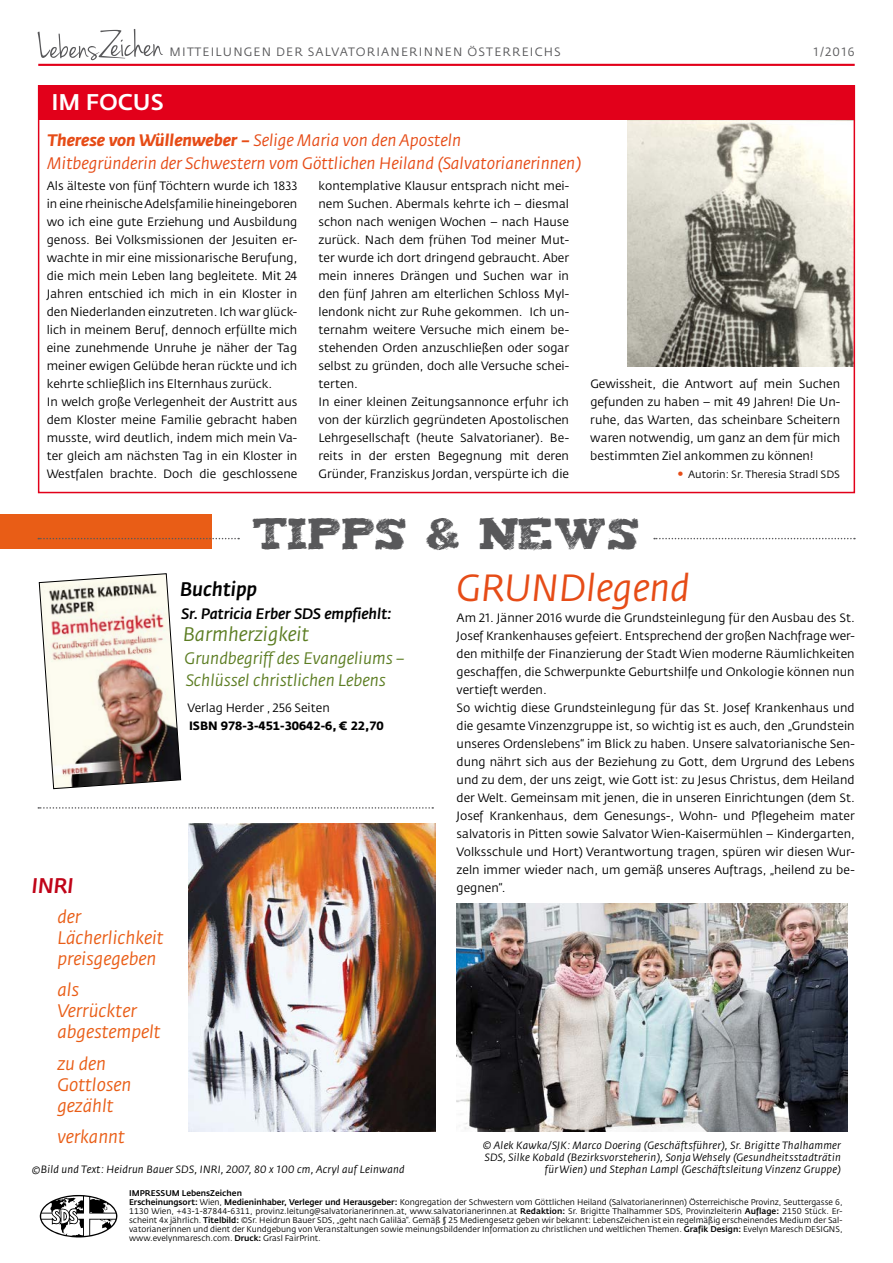
<style>
.page{position:relative;width:893px;height:1263px;background:#fff}
.page>*{position:absolute;margin:0;border:0;box-sizing:border-box;transform-origin:0 0}
.t1{font:37.5px "Fedra Sans CEVA Book Italic TF";color:#e64c17}
.t2{font:36px "Tiza";color:#58585a}
.t3{font:22.5px "Fedra Sans CEVA Medium TF";color:#fff}
.t4{font:italic 500 21px "Fedra Sans CEVA";color:#c00418}
.t5{font:19.5px "Fedra Sans CEVA Book Italic TF";color:#5c7d22}
.t6{font:19.5px "Fedra Sans CEVA Medium Italic TF";color:#000}
.t7{font:18px/21px "Fedra Sans CEVA Book Italic TF";color:#e95d16}
.t8{font:16.5px/22.5px "Fedra Sans CEVA Book Italic TF";color:#e64c17}
.t9{font:16.5px/22.5px "Fedra Sans CEVA Book Italic TF";color:#5c7d22}
.t10{font:15px "Fedra Sans CEVA Medium Italic TF";color:#000}
.t11{font:12px/18px "Fedra Sans CEVA";color:#000}
.t12{font:12px "Fedra Sans CEVA";letter-spacing:.1em;color:#58585a}
.t13{font:12px "Fedra Sans CEVA Bold TF";color:#000}
.t14{font:10.5px/12px "Fedra Sans CEVA Book Italic TF";letter-spacing:.02em;color:#000;text-align:right}
.t15{font:italic 10.5px "Fedra Sans CEVA";letter-spacing:.02em;color:#000}
.t16{font:10.5px "Fedra Sans CEVA Book TF";color:#000}
.t17{font:8.25px/9px "Fedra Sans CEVA Book TF";color:#000;text-align:justify}
.t18{font:8.25px "Fedra Sans CEVA Medium TF";color:#000}
.s1{font-family:"Fedra Sans CEVA Bold Italic TF"}
.s2{font-family:"Fedra Sans CEVA";font-size:15px;color:#e64c17}
.s3{font-family:"Fedra Sans CEVA Medium TF"}
</style>
<div class="page">
<img style="left:628px;top:119px;width:224px;height:247px">
<div style="left:0;top:514px;width:211px;height:35px;background:#e95d16"></div>
<div style="left:38px;top:85px;width:817px;height:34px;background:#e2001a"></div>
<hr style="left:38px;top:64px;width:817px;height:2px;background:#e2001a">
<svg style="left:38px;top:538px;width:201px;height:1px"></svg>
<svg style="left:654px;top:538px;width:201px;height:1px"></svg>
<svg style="left:40px;top:1195px;width:77px;height:42px"></svg>
<svg style="left:38px;top:29px;width:125px;height:31px"></svg>
<div style="left:38px;top:85px;width:817px;height:408px;border:2px solid #e2001a"></div>
<img style="left:39px;top:573px;width:142px;height:216px">
<img style="left:189px;top:823px;width:246px;height:309px">
<svg style="left:38px;top:807px;width:395px;height:2px"></svg>
<img style="left:457px;top:904px;width:391px;height:228px">
<p class="t12" style="left:170px;top:44px;width:390px">Mitteilungen der SalvatoriAnerinnen Österreichs</p>
<p class="t12" style="left:813px;top:44px;width:43px">1/2016</p>
<h3 class="t3" style="left:51px;top:88px;width:112px">Im Focus</h3>
<h3 class="t8" style="left:48px;top:129px;width:535px"><span class="s1">Therese von Wüllenweber –</span> Selige Maria von den Aposteln<br>Mitbegründerin der Schwestern vom Göttlichen Heiland (Salvatorianerinnen)</h3>
<p class="t11" style="left:47px;top:177px;width:252px">Als älteste von fünf Töchtern wurde ich 1833 in eine rheinische Adelsfamilie hineingeboren wo ich eine gute Erziehung und Ausbildung genoss. Bei Volksmissionen der Jesuiten er&shy;wachte in mir eine missionarische Berufung, die mich mein Leben lang begleitete. Mit 24<br>Jahren entschied ich mich in ein Kloster in den N iederlanden einzutreten. Ich war glück&shy;lich in meinem Beruf, dennoch erfüllte mich eine zunehmende U nruhe je näher der Tag meiner ewigen Gelübde heran rückte und ich kehrte schließlich ins Elternhaus zurück.<br>I n welch große Verlegenheit der Austritt aus dem Kloster meine Familie gebracht haben musste, wird deutlich, indem mich mein Va&shy;ter gleich am nächsten Tag in ein Kloster in Westfalen brachte. Doch die geschlossene</p>
<p class="t11" style="left:319px;top:177px;width:252px">kontemplative Klausur entsprach nicht mei&shy;nem Suchen. Abermals kehrte ich – diesmal schon nach wenigen Wochen – nach Hause zurück. Nach dem frühen Tod meiner Mut&shy;ter wurde ich dort dringend gebraucht. Aber mein inneres Drängen und Suchen war in den fünf Jahren am elterlichen Schloss Myl&shy;lendonk nicht zur Ruhe gekommen. Ich un&shy;ternahm weitere Versuche mich einem be&shy;stehenden Orden anzuschließen oder sogar selbst zu gründen, doch alle Versuche schei&shy;terten.<br>I n einer kleinen Zeitungsannonce erfuhr ich von der kürzlich gegründeten Apostolischen Lehrgesellschaft (heute Salvatorianer). Be&shy;reits in der ersten Begegnung mit deren Gründer, Franziskus Jordan, verspürte ich die</p>
<p class="t11" style="left:590px;top:375px;width:251px;text-align:justify">Gewissheit, die Antwort auf mein Suchen gefunden zu haben – mit 49 Jahren! Die U n&shy;ruhe, das Warten, das scheinbare Scheitern waren notwendig, um ganz an dem für mich bestimmten Ziel ankommen zu können!</p>
<p class="t16" style="left:677px;top:468px;width:165px"><span class="s2">•</span> Autorin: Sr. Theresia Stradl SDS</p>
<h2 class="t2" style="left:253px;top:506px;width:389px">TIPPS &amp; NEWS</h2>
<h3 class="t6" style="left:180px;top:577px;width:79px">Buchtipp</h3>
<p class="t10" style="left:182px;top:604px;width:211px">Sr. Patricia Erber SDS empfiehlt:</p>
<h3 class="t5" style="left:183px;top:622px;width:128px">Barmherzigkeit</h3>
<h3 class="t9" style="left:185px;top:647px;width:221px">Grundbegriff des Evangeliums –<br>Schlüssel christlichen Lebens</h3>
<p class="t11" style="left:188px;top:699px;width:144px">Verlag H erder , 256 Seiten</p>
<p class="t13" style="left:189px;top:718px;width:196px">ISBN 978-3-451-30642-6, € 22,70</p>
<h3 class="t4" style="left:32px;top:872px;width:43px">INRI</h3>
<h3 class="t7" style="left:57px;top:906px;width:108px">der<br>Lächerlichkeit preisgegeben</h3>
<h3 class="t7" style="left:57px;top:979px;width:105px">als<br>Verrückter abgestempelt</h3>
<h3 class="t7" style="left:57px;top:1053px;width:76px">zu den<br>Gottlosen gezählt</h3>
<h3 class="t7" style="left:57px;top:1126px;width:69px">verkannt</h3>
<p class="t15" style="left:32px;top:1163px;width:374px">©Bild und Text: Heidrun Bauer SDS, INRI, 2007, 80 x 100 cm, Acryl auf Leinwand</p>
<h1 class="t1" style="left:457px;top:564px;width:235px">GRUNDlegend</h1>
<p class="t11" style="left:457px;top:609px;width:400px">Am 21. Jänner 2016 wurde die Grundsteinlegung für den Ausbau des St.<br>Josef Krankenhauses gefeiert. Entsprechend der großen Nachfrage wer&shy;den mithilfe der Finanzierung der Stadt Wien moderne Räumlichkeiten geschaffen, die Schwerpunkte Geburtshilfe und Onkologie können nun vertieft werden.<br>So wichtig diese Grundsteinlegung für das St. Josef Krankenhaus und die gesamte Vinzenzgruppe ist, so wichtig ist es auch, den „Grundstein unseres Ordenslebens“ im Blick zu haben. U nsere salvatorianische Sen&shy;dung nährt sich aus der Beziehung zu Gott, dem U rgrund des Lebens und zu dem, der uns zeigt, wie Gott ist: zu Jesus Christus, dem H eiland der Welt. Gemeinsam mit jenen, die in unseren Einrichtungen (dem St.<br>Josef Krankenhaus, dem Genesungs-, Wohn- und Pflegeheim mater salvatoris in Pitten sowie Salvator Wien-Kaisermühlen – Kindergarten, Volksschule und Hort) Verantwortung tragen, spüren wir diesen Wur&shy;zeln immer wieder nach, um gemäß unseres Auftrags, „heilend zu be&shy;gegnen“.</p>
<p class="t14" style="left:483px;top:1140px;width:359px">© Alek Kawka/SJK: Marco Doering (Geschäftsführer), Sr. Brigitte Thalhammer<br>SDS, Silke Kobald (Bezirksvorsteherin), Sonja Wehsely (Gesundheitsstadträtin für Wien) und Stephan Lampl (Geschäftsleitung Vinzenz Gruppe)</p>
<p class="t18" style="left:129px;top:1188px;width:114px">IMPRESSU M LebensZeichen</p>
<p class="t17" style="left:129px;top:1198px;width:715px"><span class="s3">Erscheinungsort:</span> Wien, <span class="s3">Medieninhaber, Verleger und Herausgeber:</span> Kongregation der Schwestern vom Göttlichen Heiland (Salvatorianerinnen) Österreichische Provinz, Seuttergasse 6, 1130 Wien, +43-1-87844-6311, provinz.leitung@salvatorianerinnen.at, www.salvatorianerinnen.at <span class="s3">Redaktion:</span> Sr. Brigitte Thalhammer SDS, Provinzleiterin <span class="s3">Auflage:</span> 2150 Stück. Er&shy;scheint 4x jährlich. <span class="s3">Titelbild:</span> ©Sr. Heidrun Bauer SDS, „geht nach Galiläa“. Gemäß § 25 Mediengesetz geben wir bekannt: LebensZeichen ist ein regelmäßig erscheinendes Medium der Sal&shy;vatorianerinnen und dient der Kundgebung von Veranstaltungen sowie meinungsbildender Information zu christlichen und weltlichen Themen. <span class="s3">Grafik Design:</span> Evelyn Maresch DESIGNS, www.evelynmaresch.com. <span class="s3">Druck:</span> Grasl FairPrint.</p>
</div>
